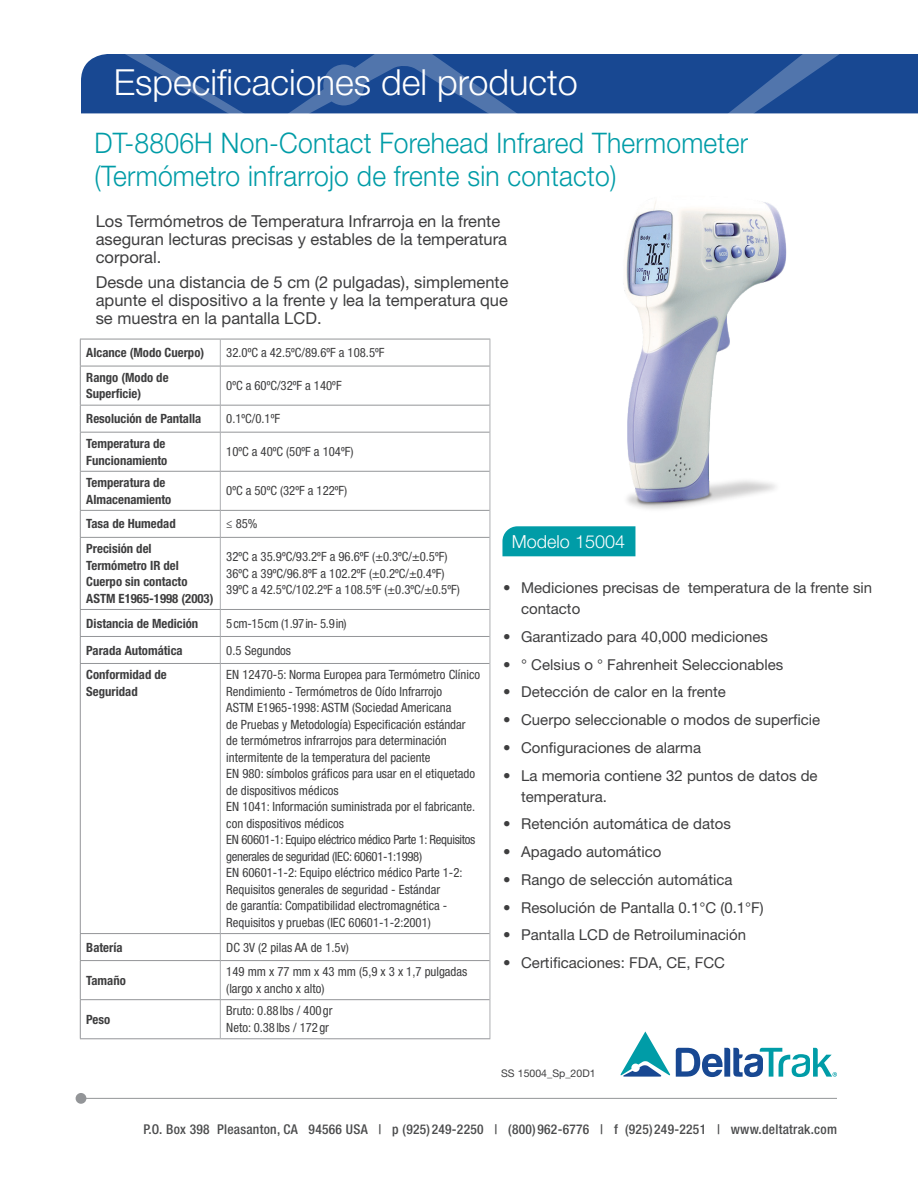
<style>
.page{position:relative;width:918px;height:1188px;background:#fff}
.page>*{position:absolute;margin:0;border:0;box-sizing:border-box;transform-origin:0 0}
.t1{font:300 36px "Helvetica Neue LT Std";color:#fff}
.t2{font:300 28.35px/33px "Helvetica Neue LT Std";letter-spacing:.01em;color:#009ca7;scale:.93 1}
.t3{font:300 18px "Helvetica Neue LT Std";color:#fff}
.t4{font:16.5px/18px "Helvetica Neue LT Std";color:#3e3e3f}
.t5{font:15px/21px "Helvetica Neue LT Std";color:#3e3e3f}
.t6{font:500 condensed 13.5px "Helvetica Neue LT Std";letter-spacing:.02em;color:#4b4c4d}
.t7{font:condensed 12.75px/16.5px "Helvetica Neue LT Std";color:#3e3e3f}
.t8{font:700 condensed 12.75px/16.5px "Helvetica Neue LT Std";color:#3e3e3f}
.t9{font:condensed 12.75px "Helvetica Neue LT Std";letter-spacing:-.025em;color:#3e3e3f}
.t10{font:10.5px "Helvetica Neue LT Std";color:#3e3e3f}
</style>
<div class="page">
<svg style="left:81px;top:54px;width:837px;height:59px;background:#214f96"></svg>
<div style="left:76px;top:1093px;width:10px;height:11px;background:#939598;border-radius:50%"></div>
<hr style="left:81px;top:1098px;width:756px;height:1px;background:#939598">
<svg style="left:620px;top:1031px;width:217px;height:46px"></svg>
<svg style="left:80px;top:340px;width:1px;height:26px"></svg>
<hr style="left:80px;top:366px;width:1px;height:39px;background:#939598">
<svg style="left:80px;top:406px;width:1px;height:26px"></svg>
<hr style="left:80px;top:433px;width:1px;height:38px;background:#939598">
<hr style="left:80px;top:472px;width:1px;height:38px;background:#939598">
<svg style="left:80px;top:511px;width:1px;height:26px"></svg>
<hr style="left:80px;top:538px;width:1px;height:71px;background:#939598">
<svg style="left:80px;top:610px;width:1px;height:53px"></svg>
<hr style="left:80px;top:664px;width:1px;height:269px;background:#939598">
<svg style="left:80px;top:934px;width:1px;height:26px"></svg>
<hr style="left:80px;top:961px;width:1px;height:38px;background:#939598">
<hr style="left:80px;top:1000px;width:1px;height:38px;background:#939598">
<hr style="left:80px;top:339px;width:140px;height:1px;background:#939598">
<hr style="left:220px;top:339px;width:270px;height:1px;background:#939598">
<svg style="left:220px;top:339px;width:1px;height:27px"></svg>
<hr style="left:220px;top:366px;width:1px;height:39px;background:#adaeb2">
<svg style="left:220px;top:406px;width:1px;height:26px"></svg>
<hr style="left:220px;top:433px;width:1px;height:38px;background:#adaeb2">
<hr style="left:220px;top:472px;width:1px;height:38px;background:#adaeb2">
<svg style="left:220px;top:511px;width:1px;height:26px"></svg>
<svg style="left:490px;top:339px;width:1px;height:27px"></svg>
<hr style="left:490px;top:366px;width:1px;height:39px;background:#adaeb2">
<svg style="left:490px;top:405px;width:1px;height:27px"></svg>
<hr style="left:490px;top:432px;width:1px;height:39px;background:#adaeb2">
<hr style="left:490px;top:471px;width:1px;height:39px;background:#adaeb2">
<svg style="left:490px;top:510px;width:1px;height:27px"></svg>
<hr style="left:220px;top:538px;width:1px;height:71px;background:#adaeb2">
<svg style="left:220px;top:610px;width:1px;height:53px"></svg>
<hr style="left:220px;top:664px;width:1px;height:269px;background:#adaeb2">
<svg style="left:220px;top:934px;width:1px;height:26px"></svg>
<hr style="left:220px;top:961px;width:1px;height:38px;background:#adaeb2">
<hr style="left:220px;top:1000px;width:1px;height:38px;background:#adaeb2">
<hr style="left:490px;top:537px;width:1px;height:72px;background:#adaeb2">
<svg style="left:490px;top:609px;width:1px;height:54px"></svg>
<hr style="left:490px;top:663px;width:1px;height:271px;background:#adaeb2">
<svg style="left:490px;top:934px;width:1px;height:27px"></svg>
<hr style="left:490px;top:961px;width:1px;height:39px;background:#adaeb2">
<hr style="left:490px;top:1000px;width:1px;height:38px;background:#adaeb2">
<hr style="left:80px;top:366px;width:140px;height:1px;background:#939598">
<hr style="left:80px;top:405px;width:140px;height:1px;background:#939598">
<hr style="left:80px;top:432px;width:140px;height:1px;background:#939598">
<hr style="left:80px;top:471px;width:140px;height:1px;background:#939598">
<hr style="left:80px;top:510px;width:140px;height:1px;background:#939598">
<hr style="left:220px;top:366px;width:270px;height:1px;background:#939598">
<hr style="left:220px;top:405px;width:270px;height:1px;background:#939598">
<hr style="left:220px;top:432px;width:270px;height:1px;background:#939598">
<hr style="left:220px;top:471px;width:270px;height:1px;background:#939598">
<hr style="left:220px;top:510px;width:270px;height:1px;background:#939598">
<hr style="left:80px;top:537px;width:140px;height:1px;background:#939598">
<hr style="left:80px;top:609px;width:140px;height:1px;background:#939598">
<hr style="left:80px;top:636px;width:140px;height:1px;background:#939598">
<hr style="left:80px;top:663px;width:140px;height:1px;background:#939598">
<hr style="left:220px;top:537px;width:270px;height:1px;background:#939598">
<hr style="left:220px;top:609px;width:270px;height:1px;background:#939598">
<hr style="left:220px;top:636px;width:270px;height:1px;background:#939598">
<hr style="left:220px;top:663px;width:270px;height:1px;background:#939598">
<hr style="left:80px;top:933px;width:140px;height:1px;background:#939598">
<hr style="left:220px;top:933px;width:270px;height:1px;background:#939598">
<hr style="left:80px;top:960px;width:140px;height:1px;background:#939598">
<hr style="left:220px;top:960px;width:270px;height:1px;background:#939598">
<hr style="left:80px;top:999px;width:140px;height:1px;background:#939598">
<hr style="left:220px;top:999px;width:270px;height:1px;background:#939598">
<hr style="left:80px;top:1038px;width:140px;height:1px;background:#939598">
<hr style="left:220px;top:1038px;width:270px;height:1px;background:#939598">
<img style="left:623px;top:201px;width:164px;height:332px">
<div style="left:502px;top:526px;width:133px;height:30px;background:#009ca7"></div>
<h1 class="t1" style="left:114px;top:60px;width:466px">Especificaciones del producto</h1>
<h2 class="t2" style="left:94px;top:126px;width:704px">DT-8806H Non-Contact Forehead Infrared Thermometer (Termómetro infrarrojo de frente sin contacto)</h2>
<p class="t4" style="left:96px;top:212px;width:413px">Los Termómetros de Temperatura Infrarroja en la frente aseguran lecturas precisas y estables de la temperatura corporal.</p>
<p class="t4" style="left:96px;top:273px;width:414px;text-align:justify">Desde una distancia de 5 cm (2 pulgadas), simplemente apunte el dispositivo a la frente y lea la temperatura que se muestra en la pantalla LCD.</p>
<p class="t8" style="left:86px;top:344px;width:119px">Alcance (Modo Cuerpo)</p>
<p class="t7" style="left:226px;top:344px;width:160px">32.0ºC a 42.5ºC/89.6ºF a 108.5ºF</p>
<p class="t8" style="left:86px;top:369px;width:84px">Rango (Modo de<br>Superficie)</p>
<p class="t7" style="left:226px;top:377px;width:117px">0ºC a 60ºC/32ºF a 140ºF</p>
<p class="t8" style="left:86px;top:410px;width:117px">Resolución de Pantalla</p>
<p class="t7" style="left:226px;top:410px;width:55px">0.1ºC/0.1ºF</p>
<p class="t8" style="left:86px;top:435px;width:83px">Temperatura de<br>Funcionamiento</p>
<p class="t7" style="left:226px;top:443px;width:129px">10ºC a 40ºC (50ºF a 104ºF)</p>
<p class="t8" style="left:86px;top:474px;width:87px">Temperatura de<br>Almacenamiento</p>
<p class="t7" style="left:226px;top:483px;width:123px">0ºC a 50ºC (32ºF a 122ºF)</p>
<p class="t8" style="left:86px;top:515px;width:91px">Tasa de Humedad</p>
<p class="t7" style="left:226px;top:516px;width:33px">≤ 85%</p>
<p class="t8" style="left:86px;top:540px;width:129px">Precisión del<br>Termómetro IR del<br>Cuerpo sin contacto<br>ASTM E1965-1998 (2003)</p>
<p class="t7" style="left:226px;top:549px;width:235px">32ºC a 35.9ºC/93.2ºF a 96.6ºF (±0.3ºC/±0.5ºF)<br>36ºC a 39ºC/96.8ºF a 102.2ºF (±0.2ºC/±0.4ºF)<br>39ºC a 42.5ºC/102.2ºF a 108.5ºF (±0.3ºC/±0.5ºF)</p>
<p class="t8" style="left:86px;top:615px;width:114px">Distancia de Medición</p>
<p class="t9" style="left:226px;top:616px;width:122px">5cm-15cm (1.97in- 5.9in)</p>
<p class="t8" style="left:86px;top:642px;width:98px">Parada Automática</p>
<p class="t7" style="left:226px;top:642px;width:66px">0.5 Segundos</p>
<p class="t8" style="left:86px;top:666px;width:82px">Conformidad de<br>Seguridad</p>
<p class="t7" style="left:226px;top:666px;width:255px">EN 12470-5: Norma Europea para Termómetro Clínico Rendimiento - Termómetros de Oído Infrarrojo<br>ASTM E1965-1998: ASTM (Sociedad Americana<br>de Pruebas y Metodología) Especificación estándar de termómetros infrarrojos para determinación intermitente de la temperatura del paciente<br>EN 980: símbolos gráficos para usar en el etiquetado de dispositivos médicos<br>EN 1041: Información suministrada por el fabricante. con dispositivos médicos<br>EN 60601-1: Equipo eléctrico médico Parte 1: Requisitos generales de seguridad (IEC: 60601-1:1998)<br>EN 60601-1-2: Equipo eléctrico médico Parte 1-2:<br>Requisitos generales de seguridad - Estándar<br>de garantía: Compatibilidad electromagnética - Requisitos y pruebas (IEC 60601-1-2:2001)</p>
<p class="t8" style="left:86px;top:939px;width:38px">Batería</p>
<p class="t7" style="left:226px;top:939px;width:124px">DC 3V (2 pilas AA de 1.5v)</p>
<p class="t8" style="left:86px;top:972px;width:41px">Tamaño</p>
<p class="t7" style="left:226px;top:964px;width:243px">149 mm x 77 mm x 43 mm (5,9 x 3 x 1,7 pulgadas (largo x ancho x alto)</p>
<p class="t8" style="left:86px;top:1011px;width:25px">Peso</p>
<p class="t7" style="left:226px;top:1003px;width:108px">Bruto: 0.88lbs / 400gr<br>Neto: 0.38lbs / 172gr</p>
<h3 class="t3" style="left:512px;top:530px;width:115px">Modelo 15004</h3>
<p class="t5" style="left:521px;top:577px;width:353px;text-indent:-18px">• Mediciones precisas de temperatura de la frente sin contacto</p>
<p class="t5" style="left:503px;top:626px;width:266px">• Garantizado para 40,000 mediciones</p>
<p class="t5" style="left:503px;top:654px;width:282px">• ° Celsius o ° Fahrenheit Seleccionables</p>
<p class="t5" style="left:503px;top:681px;width:224px">• Detección de calor en la frente</p>
<p class="t5" style="left:503px;top:709px;width:319px">• Cuerpo seleccionable o modos de superficie</p>
<p class="t5" style="left:503px;top:737px;width:200px">• Configuraciones de alarma</p>
<p class="t5" style="left:521px;top:765px;width:298px;text-indent:-18px">• La memoria contiene 32 puntos de datos de temperatura.</p>
<p class="t5" style="left:503px;top:813px;width:229px">• Retención automática de datos</p>
<p class="t5" style="left:503px;top:841px;width:160px">• Apagado automático</p>
<p class="t5" style="left:503px;top:869px;width:231px">• Rango de selección automática</p>
<p class="t5" style="left:503px;top:897px;width:262px">• Resolución de Pantalla 0.1°C (0.1°F)</p>
<p class="t5" style="left:503px;top:924px;width:245px">• Pantalla LCD de Retroiluminación</p>
<p class="t5" style="left:503px;top:952px;width:223px">• Certificaciones: FDA, CE, FCC</p>
<p class="t10" style="left:501px;top:1067px;width:96px">SS 15004_Sp_20D1</p>
<p class="t6" style="left:143px;top:1121px;width:695px">P.O. Box 398 Pleasanton, CA 94566 USA | p (925)249-2250 | (800)962-6776 | f (925)249-2251 | www.deltatrak.com</p>
</div>
